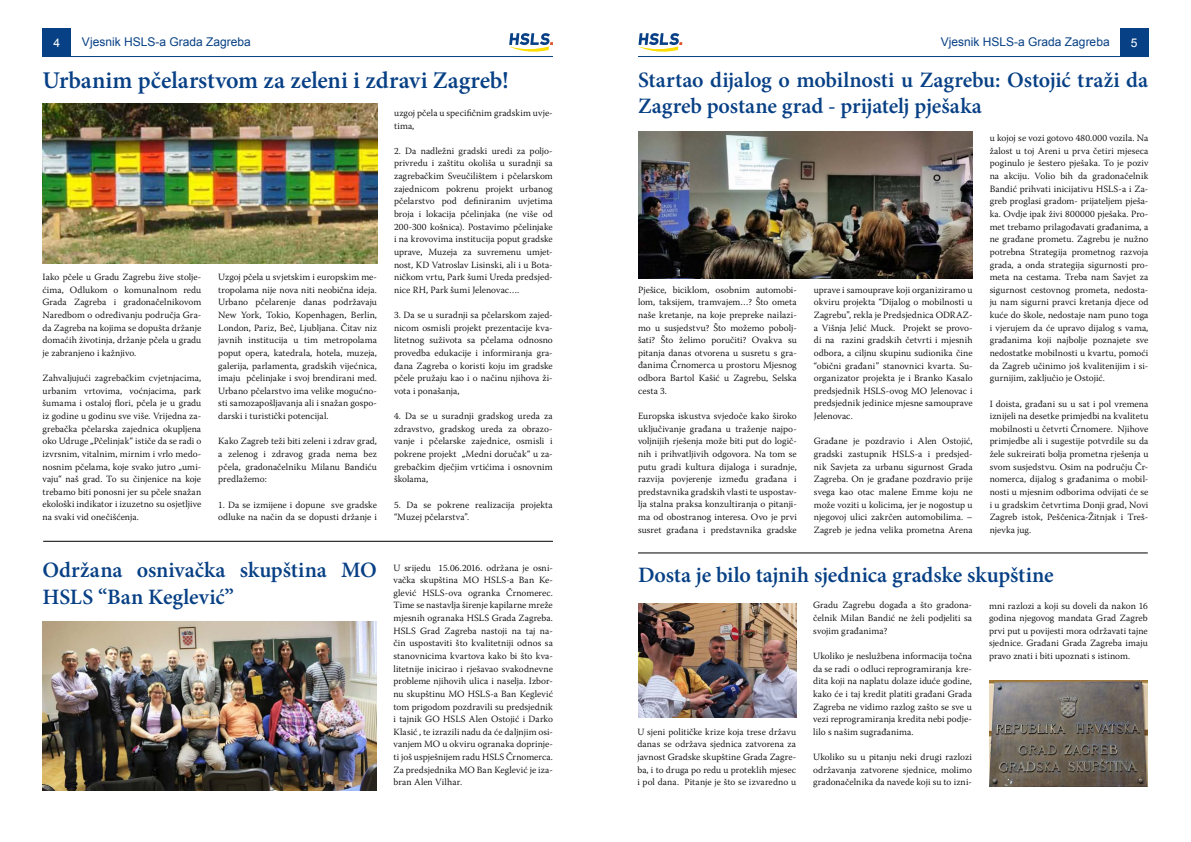
<style>
.page{position:relative;width:1191px;height:842px;background:#fff}
.page>*{position:absolute;margin:0;border:0;box-sizing:border-box;transform-origin:0 0}
.t1{font:600 24px "Minion Pro";color:#074085}
.t2{font:600 22px/26.4px "Minion Pro";letter-spacing:-.005em;color:#074085}
.t3{font:12px "Arial";color:#074085}
.t4{font:12px "Arial";color:#fff}
.t5{font:300 9.5px/12.6px "Warnock Pro";letter-spacing:.01em;color:#000;text-align:justify}
</style>
<div class="page">
<div style="left:43px;top:28px;width:28px;height:29px;background:#074085"></div>
<hr style="left:43px;top:56px;width:510px;height:1px;background:#074085">
<svg style="left:509px;top:33px;width:44px;height:19px"></svg>
<img style="left:43px;top:103px;width:334px;height:161px">
<hr style="left:43px;top:541px;width:510px;height:1px;background:#000">
<img style="left:43px;top:622px;width:334px;height:169px">
<div style="left:1120px;top:28px;width:28px;height:29px;background:#074085"></div>
<svg style="left:638px;top:33px;width:44px;height:19px"></svg>
<hr style="left:638px;top:56px;width:510px;height:1px;background:#074085">
<img style="left:638px;top:132px;width:334px;height:147px">
<hr style="left:638px;top:553px;width:509px;height:1px;background:#000">
<img style="left:638px;top:603px;width:159px;height:114px">
<img style="left:989px;top:680px;width:158px;height:106px">
<p class="t4" style="left:53px;top:34px;width:8px">4</p>
<p class="t3" style="left:82px;top:34px;width:170px">Vjesnik HSLS-a Grada Zagreba</p>
<h1 class="t1" style="left:43px;top:64px;width:468px">Urbanim pčelarstvom za zeleni i zdravi Zagreb!</h1>
<p class="t5" style="left:43px;top:270px;width:160px">Iako pčele u Gradu Zagrebu žive stolje&shy;ćima, Odlukom o komunalnom redu Grada Zagreba i gradonačelnikovom Naredbom o određivanju područja Gra&shy;da Zagreba na kojima se dopušta držanje domaćih životinja, držanje pčela u gradu je zabranjeno i kažnjivo.</p>
<p class="t5" style="left:43px;top:371px;width:160px">Zahvaljujući zagrebačkim cvjetnjacima, urbanim vrtovima, voćnjacima, park šumama i ostaloj flori, pčela je u gradu iz godine u godinu sve više. Vrijedna za&shy;grebačka pčelarska zajednica okupljena oko Udruge „Pčelinjak“ ističe da se radi o izvrsnim, vitalnim, mirnim i vrlo medo&shy;nosnim pčelama, koje svako jutro „umi&shy;vaju“ naš grad. To su činjenice na koje trebamo biti ponosni jer su pčele snažan ekološki indikator i izuzetno su osjetljive na svaki vid onečišćenja.</p>
<p class="t5" style="left:218px;top:270px;width:160px">Uzgoj pčela u svjetskim i europskim me&shy;tropolama nije nova niti neobična ideja.<br>Urbano pčelarenje danas podržavaju New York, Tokio, Kopenhagen, Berlin, London, Pariz, Beč, Ljubljana. Čitav niz javnih institucija u tim metropolama poput opera, katedrala, hotela, muzeja, galerija, parlamenta, gradskih vijećnica, imaju pčelinjake i svoj brendirani med.<br>Urbano pčelarstvo ima velike mogućno&shy;sti samozapošljavanja ali i snažan gospo&shy;darski i turistički potencijal.</p>
<p class="t5" style="left:218px;top:435px;width:160px">Kako Zagreb teži biti zeleni i zdrav grad, a zelenog i zdravog grada nema bez pčela, gradonačelniku Milanu Bandiću predlažemo:</p>
<p class="t5" style="left:218px;top:498px;width:160px">1. Da se izmijene i dopune sve gradske odluke na način da se dopusti držanje i</p>
<p class="t5" style="left:394px;top:106px;width:160px">uzgoj pčela u specifičnim gradskim uvje&shy;tima,</p>
<p class="t5" style="left:394px;top:144px;width:160px">2. Da nadležni gradski uredi za poljo&shy;privredu i zaštitu okoliša u suradnji sa zagrebačkim Sveučilištem i pčelarskom zajednicom pokrenu projekt urbanog pčelarstvo pod definiranim uvjetima broja i lokacija pčelinjaka (ne više od 200-300 košnica). Postavimo pčelinjake i na krovovima institucija poput gradske uprave, Muzeja za suvremenu umjet&shy;nost, KD Vatroslav Lisinski, ali i u Bota&shy;ničkom vrtu, Park šumi Ureda predsjed&shy;nice RH, Park šumi Jelenovac….</p>
<p class="t5" style="left:394px;top:308px;width:160px">3. Da se u suradnji sa pčelarskom zajed&shy;nicom osmisli projekt prezentacije kva&shy;litetnog suživota sa pčelama odnosno provedba edukacije i informiranja gra&shy;đana Zagreba o koristi koju im gradske pčele pružaju kao i o načinu njihova ži&shy;vota i ponašanja,</p>
<p class="t5" style="left:394px;top:410px;width:160px">4. Da se u suradnji gradskog ureda za zdravstvo, gradskog ureda za obrazo&shy;vanje i pčelarske zajednice, osmisli i pokrene projekt „Medni doručak“ u za&shy;grebačkim dječjim vrtićima i osnovnim školama,</p>
<p class="t5" style="left:394px;top:498px;width:160px">5. Da se pokrene realizacija projekta “Muzej pčelarstva”.</p>
<h2 class="t2" style="left:43px;top:557px;width:336px">Održana osnivačka skupština MO<br>HSLS “Ban Keglević”</h2>
<p class="t5" style="left:393px;top:561px;width:161px">U srijedu 15.06.2016. održana je osni&shy;vačka skupština MO HSLS-a Ban Ke&shy;glević HSLS-ova ogranka Črnomerec.<br>Time se nastavlja širenje kapilarne mreže mjesnih ogranaka HSLS Grada Zagreba.<br>HSLS Grad Zagreba nastoji na taj na&shy;čin uspostaviti što kvalitetniji odnos sa stanovnicima kvartova kako bi što kva&shy;litetnije inicirao i rješavao svakodnevne probleme njihovih ulica i naselja. Izbor&shy;nu skupštinu MO HSLS-a Ban Keglević tom prigodom pozdravili su predsjednik i tajnik GO HSLS Alen Ostojić i Darko Klasić , te izrazili nadu da će daljnjim osi&shy;vanjem MO u okviru ogranaka doprinje&shy;ti još uspješnijem radu HSLS Črnomerca.<br>Za predsjednika MO Ban Keglević je iza&shy;bran Alen Vilhar.</p>
<p class="t3" style="left:941px;top:34px;width:170px">Vjesnik HSLS-a Grada Zagreba</p>
<p class="t4" style="left:1131px;top:34px;width:8px">5</p>
<h2 class="t2" style="left:638px;top:66px;width:512px">Startao dijalog o mobilnosti u Zagrebu: Ostojić traži da<br>Zagreb postane grad - prijatelj pješaka</h2>
<p class="t5" style="left:989px;top:132px;width:160px">u kojoj se vozi gotovo 480.000 vozila. Na žalost u toj Areni u prva četiri mjeseca poginulo je šestero pješaka. To je poziv na akciju. Volio bih da gradonačelnik Bandić prihvati inicijativu HSLS-a i Za&shy;greb proglasi gradom- prijateljem pješa&shy;ka. Ovdje ipak živi 800000 pješaka. Pro&shy;met trebamo prilagođavati građanima, a ne građane prometu. Zagrebu je nužno potrebna Strategija prometnog razvoja grada, a onda strategija sigurnosti pro&shy;meta na cestama. Treba nam Savjet za sigurnost cestovnog prometa, nedosta&shy;ju nam sigurni pravci kretanja djece od kuće do škole, nedostaje nam puno toga i vjerujem da će upravo dijalog s vama, građanima koji najbolje poznajete sve nedostatke mobilnosti u kvartu, pomoći da Zagreb učinimo još kvalitenijim i si&shy;gurnijim, zaključio je Ostojić.</p>
<p class="t5" style="left:989px;top:397px;width:160px">I doista, građani su u sat i pol vremena iznijeli na desetke primjedbi na kvalitetu mobilnosti u četvrti Črnomere. Njihove primjedbe ali i sugestije potvrdile su da žele sukreirati bolja prometna rješenja u svom susjedstvu. Osim na području Čr&shy;nomerca, dijalog s građanima o mobil&shy;nosti u mjesnim odborima odvijati će se i u gradskim četvrtima Donji grad, Novi Zagreb istok, Peščenica-Žitnjak i Treš&shy;njevka jug.</p>
<h2 class="t2" style="left:638px;top:562px;width:417px">Dosta je bilo tajnih sjednica gradske skupštine</h2>
<p class="t5" style="left:638px;top:283px;width:160px">Pješice, biciklom, osobnim automobi&shy;lom, taksijem, tramvajem…? Što ometa naše kretanje, na koje prepreke nailazi&shy;mo u susjedstvu? Što možemo pobolj&shy;šati? Što želimo poručiti? Ovakva su pitanja danas otvorena u susretu s gra&shy;đanima Črnomerca u prostoru Mjesnog odbora Bartol Kašić u Zagrebu, Selska cesta 3.</p>
<p class="t5" style="left:638px;top:409px;width:160px">Europska iskustva svjedoče kako široko uključivanje građana u traženje najpo&shy;voljnijih rješenja može biti put do logič&shy;nih i prihvatljivih odgovora. Na tom se putu gradi kultura dijaloga i suradnje, razvija povjerenje između građana i predstavnika gradskih vlasti te uspostav&shy;lja stalna praksa konzultiranja o pitanji&shy;ma od obostranog interesa. Ovo je prvi susret građana i predstavnika gradske</p>
<p class="t5" style="left:814px;top:283px;width:160px">uprave i samouprave koji organiziramo u okviru projekta “Dijalog o mobilnosti u Zagrebu”, rekla je Predsjednica ODRAZ&shy;a Višnja Jelić Muck. Projekt se provo&shy;di na razini gradskih četvrti i mjesnih odbora, a ciljnu skupinu sudionika čine “obični građani” stanovnici kvarta. Su&shy;organizator projekta je i Branko Kasalo predsjednik HSLS-ovog MO Jelenovac i predsjednik jedinice mjesne samouprave Jelenovac.</p>
<p class="t5" style="left:814px;top:435px;width:160px">Građane je pozdravio i Alen Ostojić, gradski zastupnik HSLS-a i predsjed&shy;nik Savjeta za urbanu sigurnost Grada Zagreba. On je građane pozdravio prije svega kao otac malene Emme koju ne može voziti u kolicima, jer je nogostup u njegovoj ulici zakrčen automobilima. – Zagreb je jedna velika prometna Arena</p>
<p class="t5" style="left:637px;top:725px;width:160px">U sjeni političke krize koja trese državu danas se održava sjednica zatvorena za javnost Gradske skupštine Grada Zagre&shy;ba, i to druga po redu u proteklih mjesec i pol dana. Pitanje je što se izvaredno u</p>
<p class="t5" style="left:813px;top:599px;width:160px">Gradu Zagrebu događa a što gradona&shy;čelnik Milan Bandić ne želi podjeliti sa svojim građanima?</p>
<p class="t5" style="left:813px;top:649px;width:160px">Ukoliko je neslužbena informacija točna da se radi o odluci reprogramiranja kre&shy;dita koji na naplatu dolaze iduće godine, kako će i taj kredit platiti građani Grada Zagreba ne vidimo razlog zašto se sve u vezi reprogramiranja kredita nebi podje&shy;lilo s našim sugrađanima.</p>
<p class="t5" style="left:813px;top:750px;width:160px">Ukoliko su u pitanju neki drugi razlozi održavanja zatvorene sjednice, molimo gradonačelnika da navede koji su to izni-</p>
<p class="t5" style="left:989px;top:599px;width:160px">mni razlozi a koji su doveli da nakon 16 godina njegovog mandata Grad Zagreb prvi put u povijesti mora održavati tajne sjednice. Građani Grada Zagreba imaju pravo znati i biti upoznati s istinom.</p>
</div>
